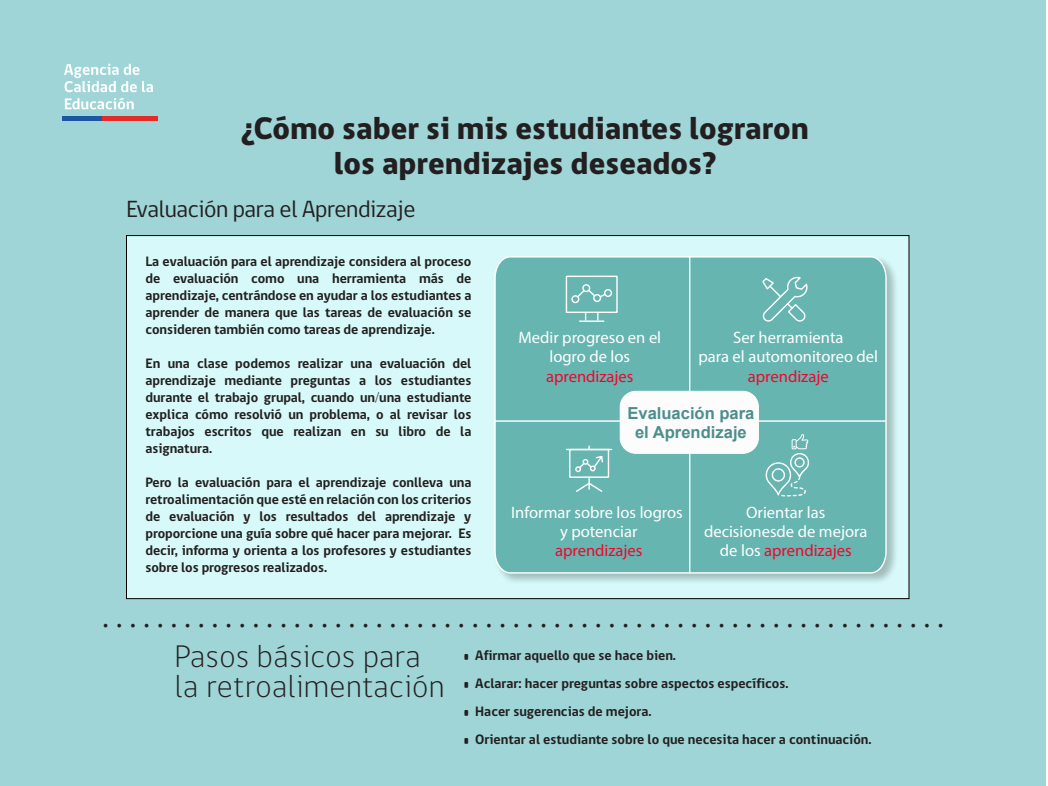
<style>
.page{position:relative;width:1048px;height:786px;background:#fff}
.page>*{position:absolute;margin:0;border:0;box-sizing:border-box;transform-origin:0 0}
.t1{font:800 32px/35px "gob CL";color:#231f20;text-align:center}
.t2{font:300 32px/30px "gob CL";letter-spacing:.015em;color:#231f20}
.t3{font:24px "gob CL";letter-spacing:-.015em;color:#231f20}
.t4{font:16.6px/19.1px "Myriad Pro";color:#fff;text-align:center}
.t5{font:16.6px "Myriad Pro";color:#ef062d}
.t6{font:700 16.6px/19.1px "Arial";color:#4c8e8c;text-align:center}
.t7{font:15px "Arial";color:#231f20}
.t8{font:700 14px/17px "gob CL";letter-spacing:-.005em;color:#231f20;text-align:justify}
.s1{color:#ef062d}
.s2{font-size:23px}
</style>
<div class="page">
<div style="left:0;top:0;width:1045px;height:786px;background:#9fd5d7"></div>
<div style="left:126px;top:235px;width:783px;height:364px;background:#d7f9f9;border:1px solid #020202"></div>
<svg style="left:64px;top:64px;width:89px;height:28px"></svg>
<svg style="left:65px;top:98px;width:69px;height:11px"></svg>
<hr style="left:63px;top:116px;width:40px;height:4px;background:#1e56a5">
<hr style="left:103px;top:116px;width:55px;height:4px;background:#e52b26">
<div style="left:494px;top:256px;width:393px;height:318px;background:#66b5b1"></div>
<hr style="left:689px;top:256px;width:1px;height:318px;background:#fff">
<hr style="left:495px;top:420px;width:391px;height:2px;background:#fff">
<div style="left:620px;top:391px;width:138px;height:62px;background:#fcfcfc;border-radius:16px"></div>
<div style="left:620px;top:391px;width:139px;height:63px;border:1px solid #fff;border-radius:16px"></div>
<div style="left:566px;top:276px;width:52px;height:37px;border:1px solid #fff"></div>
<svg style="left:571px;top:283px;width:42px;height:21px"></svg>
<hr style="left:580px;top:320px;width:24px;height:2px;background:#fff">
<svg style="left:597px;top:313px;width:2px;height:7px"></svg>
<svg style="left:761px;top:276px;width:48px;height:47px;background:#7cc0bc"></svg>
<div style="left:569px;top:449px;width:40px;height:29px;border:1px solid #fff"></div>
<hr style="left:567px;top:449px;width:45px;height:1px;background:#fff">
<svg style="left:575px;top:446px;width:30px;height:47px"></svg>
<svg style="left:765px;top:433px;width:45px;height:67px;background:#7bbfbb"></svg>
<h1 class="t1" style="left:241px;top:112px;width:569px">¿Cómo saber si mis estudiantes lograron los aprendizajes deseados?</h1>
<h2 class="t3" style="left:127px;top:193px;width:290px">Evaluación para el Aprendizaje</h2>
<p class="t8" style="left:146px;top:253px;width:327px">La evaluación para el aprendizaje considera al proceso de evaluación como una herramienta más de aprendizaje, centrándose en ayudar a los estudiantes a aprender de manera que las tareas de evaluación se consideren también como tareas de aprendizaje.</p>
<p class="t8" style="left:146px;top:355px;width:327px">En una clase podemos realizar una evaluación del aprendizaje mediante preguntas a los estudiantes durante el trabajo grupal, cuando un/una estudiante explica cómo resolvió un problema, o al revisar los trabajos escritos que realizan en su libro de la asignatura.</p>
<p class="t8" style="left:146px;top:474px;width:327px">Pero la evaluación para el aprendizaje conlleva una retroalimentación que esté en relación con los criterios de evaluación y los resultados del aprendizaje y proporcione una guía sobre qué hacer para mejorar. Es decir, informa y orienta a los profesores y estudiantes sobre los progresos realizados.</p>
<p class="t4" style="left:518px;top:328px;width:144px">Medir progreso en el logro de los</p>
<p class="t5" style="left:546px;top:366px;width:89px">aprendizajes</p>
<p class="t4" style="left:698px;top:328px;width:181px">Ser herramienta<br>para el automonitoreo del</p>
<p class="t5" style="left:748px;top:366px;width:82px">aprendizaje</p>
<p class="t6" style="left:627px;top:404px;width:129px">Evaluación para el Aprendizaje</p>
<p class="t4" style="left:511px;top:502px;width:173px">Informar sobre los logros y potenciar</p>
<p class="t5" style="left:555px;top:540px;width:89px">aprendizajes</p>
<p class="t4" style="left:704px;top:502px;width:165px">Orientar las decisionesde de mejora de los <span class="s1">aprendizajes</span></p>
<p class="t7" style="left:103px;top:615px;width:842px">••••••••••••••••••••••••••••••••••••••••••••••••••••••••••••••</p>
<h1 class="t2" style="left:175px;top:642px;width:271px">Pasos básicos para la retroalimentación</h1>
<p class="t8" style="left:462px;top:647px;width:215px"><span class="s2">•</span> Afirmar aquello que se hace bien.</p>
<p class="t8" style="left:462px;top:675px;width:328px"><span class="s2">•</span> Aclarar: hacer preguntas sobre aspectos específicos.</p>
<p class="t8" style="left:462px;top:703px;width:191px"><span class="s2">•</span> Hacer sugerencias de mejora.</p>
<p class="t8" style="left:462px;top:731px;width:411px"><span class="s2">•</span> Orientar al estudiante sobre lo que necesita hacer a continuación.</p>
</div>
